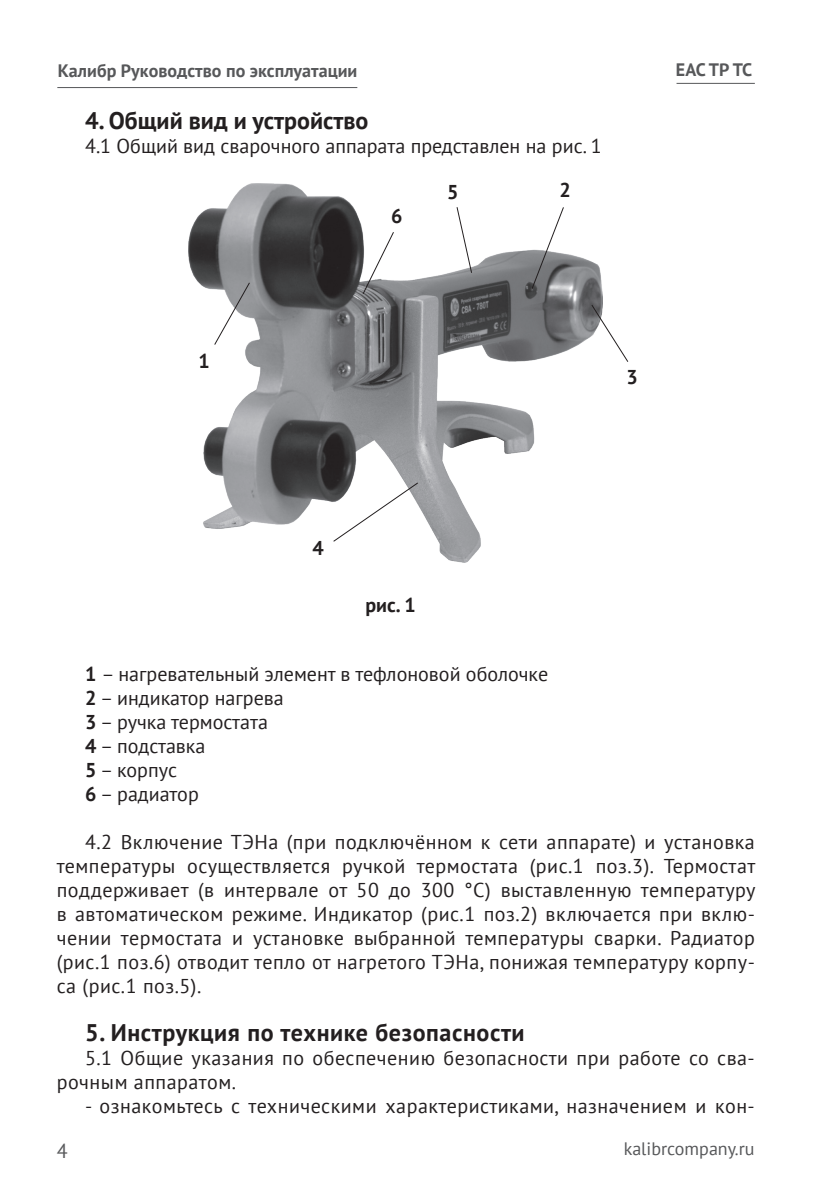
<style>
.page{position:relative;width:840px;height:1191px;background:#fff}
.page>*{position:absolute;margin:0;border:0;box-sizing:border-box;transform-origin:0 0}
.t1{font:700 24px "PT Sans";letter-spacing:.02em;color:#231f20}
.t2{font:700 24px "PT Sans";color:#231f20}
.t3{font:20px/24px "PT Sans";letter-spacing:.01em;color:#231f20}
.t4{font:700 20px "PT Sans";color:#231f20}
.t5{font:20px "PT Sans";color:#57585a}
.t6{font:700 18px "PT Sans";color:#57585a}
.t7{font:18px "PT Sans";color:#57585a}
.s1{font-weight:700}
</style>
<div class="page">
<hr style="left:57px;top:87px;width:300px;height:1px;background:#57585a">
<hr style="left:676px;top:83px;width:78px;height:1px;background:#57585a">
<img style="left:188px;top:184px;width:414px;height:378px">
<svg style="left:213px;top:281px;width:38px;height:65px"></svg>
<svg style="left:361px;top:231px;width:33px;height:64px"></svg>
<svg style="left:455px;top:206px;width:17px;height:68px"></svg>
<svg style="left:530px;top:206px;width:34px;height:85px"></svg>
<svg style="left:590px;top:304px;width:39px;height:59px"></svg>
<svg style="left:332px;top:481px;width:87px;height:62px"></svg>
<p class="t6" style="left:58px;top:59px;width:301px">Калибр Руководство по эксплуатации</p>
<p class="t2" style="left:85px;top:104px;width:285px">4. Общий вид и устройство</p>
<p class="t3" style="left:85px;top:133px;width:517px">4.1 Общий вид сварочного аппарата представлен на рис. 1</p>
<p class="t4" style="left:391px;top:202px;width:13px">6</p>
<p class="t4" style="left:447px;top:179px;width:13px">5</p>
<p class="t4" style="left:559px;top:177px;width:13px">2</p>
<p class="t6" style="left:675px;top:58px;width:78px">EAC ТР ТС</p>
<p class="t4" style="left:198px;top:348px;width:13px">1</p>
<p class="t4" style="left:626px;top:364px;width:13px">3</p>
<p class="t4" style="left:312px;top:535px;width:13px">4</p>
<p class="t4" style="left:365px;top:592px;width:52px">рис. 1</p>
<p class="t3" style="left:85px;top:661px;width:464px"><span class="s1">1</span> – нагревательный элемент в тефлоновой оболочке<br><span class="s1">2</span> – индикатор нагрева<br><span class="s1">3</span> – ручка термостата<br><span class="s1">4</span> – подставка<br><span class="s1">5</span> – корпус<br><span class="s1">6</span> – радиатор</p>
<p class="t3" style="left:57px;top:829px;width:700px;text-align:justify;text-indent:28px">4.2 Включение ТЭНа (при подключённом к сети аппарате) и установка температуры осуществляется ручкой термостата (рис.1 поз.3). Термостат поддерживает (в интервале от 50 до 300 °С) выставленную температуру в автоматическом режиме. Индикатор (рис.1 поз.2) включается при вклю&shy;чении термостата и установке выбранной температуры сварки. Радиатор (рис.1 поз.6) отводит тепло от нагретого ТЭНа, понижая температуру корпу&shy;са (рис.1 поз.5).</p>
<p class="t1" style="left:85px;top:1016px;width:441px">5. Инструкция по технике безопасности</p>
<p class="t3" style="left:57px;top:1045px;width:699px;text-indent:28px">5.1 Общие указания по обеспечению безопасности при работе со сва&shy;рочным аппаратом.</p>
<p class="t3" style="left:85px;top:1093px;width:670px">- ознакомьтесь с техническими характеристиками, назначением и кон-</p>
<p class="t5" style="left:57px;top:1138px;width:12px">4</p>
<p class="t7" style="left:623px;top:1136px;width:132px">kalibrcompany.ru</p>
</div>
